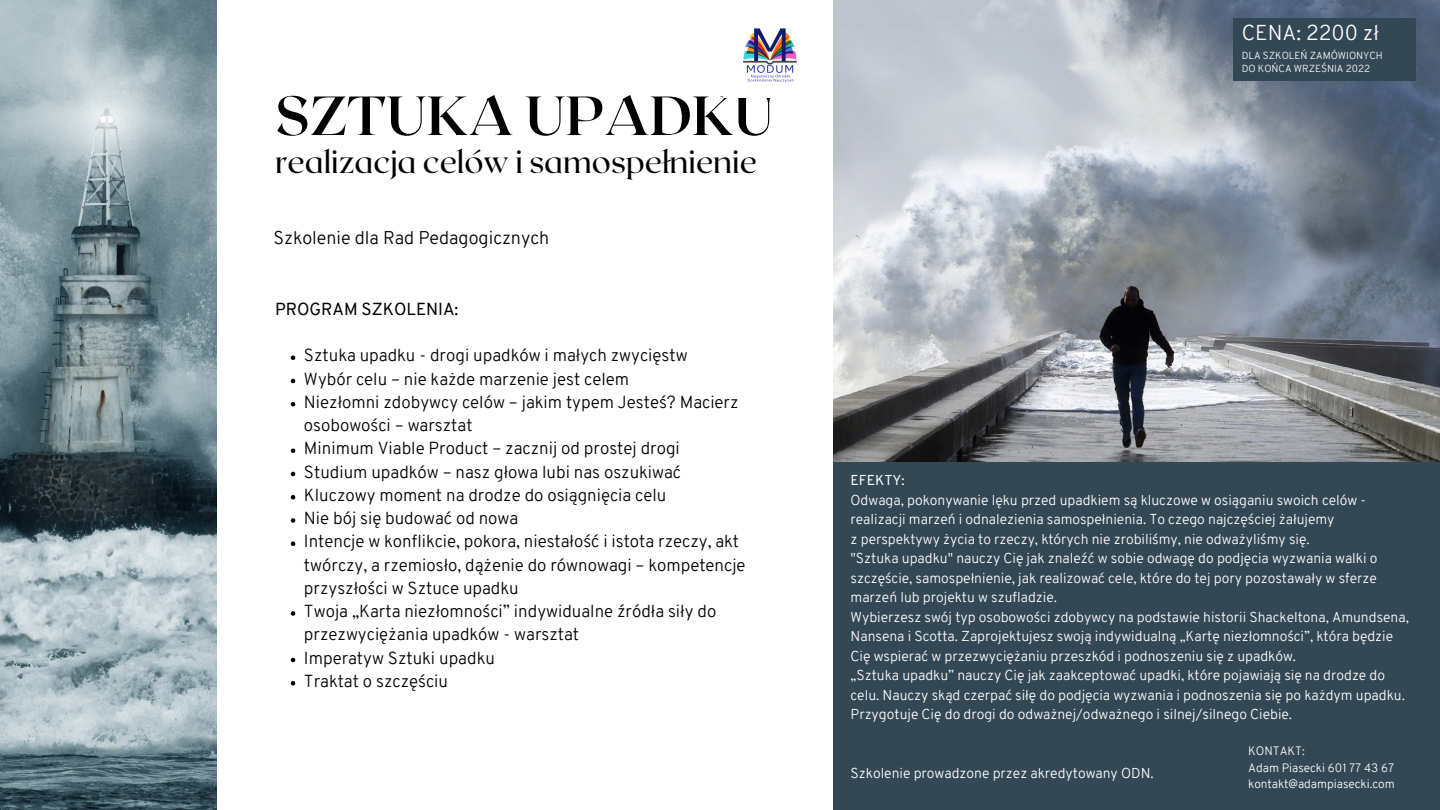
<style>
.page{position:relative;width:1440px;height:810px;background:#fff}
.page>*{position:absolute;margin:0;border:0;box-sizing:border-box;transform-origin:0 0}
.t1{font:700 55px "Roxborough CF";color:#000}
.t2{font:32px "Roxborough CF";color:#000}
.t3{font:300 21px "Overpass";color:#fff}
.t4{font:300 18px "Overpass";color:#000}
.t5{font:300 17px/23.2px "Overpass";color:#000}
.t6{font:17px "Overpass";color:#000}
.t7{font:300 14px/19.5px "Overpass";color:#fff}
.t8{font:14px "Overpass";color:#fff}
.t9{font:300 11.9px/16.5px "Overpass";color:#fff}
.t10{font:300 10px/13.5px "Overpass";color:#fff}
</style>
<div class="page">
<img style="left:0;top:0;width:217px;height:810px">
<img style="left:833px;top:0;width:607px;height:462px">
<div style="left:833px;top:462px;width:607px;height:348px;background:#334854"></div>
<div style="left:1234px;top:18px;width:182px;height:63px;background:#334854"></div>
<svg style="left:291px;top:355px;width:4px;height:5px"></svg>
<svg style="left:291px;top:379px;width:4px;height:4px"></svg>
<svg style="left:291px;top:402px;width:4px;height:4px"></svg>
<svg style="left:291px;top:448px;width:4px;height:5px"></svg>
<svg style="left:291px;top:472px;width:4px;height:4px"></svg>
<svg style="left:291px;top:495px;width:4px;height:4px"></svg>
<svg style="left:291px;top:518px;width:4px;height:5px"></svg>
<svg style="left:291px;top:541px;width:4px;height:5px"></svg>
<svg style="left:291px;top:611px;width:4px;height:5px"></svg>
<svg style="left:291px;top:658px;width:4px;height:4px"></svg>
<svg style="left:291px;top:681px;width:4px;height:4px"></svg>
<img style="left:743px;top:28px;width:54px;height:55px">
<h1 class="t1" style="left:275px;top:80px;width:501px">SZTUKA UPADKU</h1>
<h2 class="t2" style="left:275px;top:141px;width:483px">realizacja celów i samospełnienie</h2>
<p class="t4" style="left:274px;top:231px;width:277px">Szkolenie dla Rad Pedagogicznych</p>
<p class="t6" style="left:275px;top:302px;width:185px">PROGRAM SZKOLENIA:</p>
<p class="t5" style="left:304px;top:346px;width:443px">Sztuka upadku - drogi upadków i małych zwycięstw<br>Wybór celu – nie każde marzenie jest celem<br>Niezłomni zdobywcy celów – jakim typem Jesteś? Macierz osobowości – warsztat<br>Minimum Viable Product – zacznij od prostej drogi Studium upadków – nasz głowa lubi nas oszukiwać Kluczowy moment na drodze do osiągnięcia celu<br>Nie bój się budować od nowa<br>Intencje w konflikcie, pokora, niestałość i istota rzeczy, akt twórczy, a rzemiosło, dążenie do równowagi – kompetencje przyszłości w Sztuce upadku<br>Twoja „Karta niezłomności” indywidualne źródła siły do przezwyciężania upadków - warsztat<br>Imperatyw Sztuki upadku<br>Traktat o szczęściu</p>
<h3 class="t3" style="left:1242px;top:24px;width:139px">CENA: 2200 zł</h3>
<p class="t10" style="left:1242px;top:50px;width:143px">DLA SZKOLEŃ ZAMÓWIONYCH<br>DO KOŃCA WRZEŚNIA 2022</p>
<p class="t8" style="left:851px;top:475px;width:56px">EFEKTY:</p>
<p class="t7" style="left:851px;top:492px;width:560px">Odwaga, pokonywanie lęku przed upadkiem są kluczowe w osiąganiu swoich celów - realizacji marzeń i odnalezienia samospełnienia. To czego najczęściej żałujemy<br>z perspektywy życia to rzeczy, których nie zrobiliśmy, nie odważyliśmy się.<br>"Sztuka upadku" nauczy Cię jak znaleźć w sobie odwagę do podjęcia wyzwania walki o szczęście, samospełnienie, jak realizować cele, które do tej pory pozostawały w sferze marzeń lub projektu w szufladzie.<br>Wybierzesz swój typ osobowości zdobywcy na podstawie historii Shackeltona, Amundsena, Nansena i Scotta. Zaprojektujesz swoją indywidualną „Kartę niezłomności”, która będzie Cię wspierać w przezwyciężaniu przeszkód i podnoszeniu się z upadków.<br>„Sztuka upadku” nauczy Cię jak zaakceptować upadki, które pojawiają się na drodze do celu. Nauczy skąd czerpać siłę do podjęcia wyzwania i podnoszenia się po każdym upadku.<br>Przygotuje Cię do drogi do odważnej/odważnego i silnej/silnego Ciebie.</p>
<p class="t7" style="left:851px;top:765px;width:305px">Szkolenie prowadzone przez akredytowany ODN.</p>
<p class="t9" style="left:1248px;top:744px;width:148px">KONTAKT:<br>Adam Piasecki 601 77 43 67 kontakt@adampiasecki.com</p>
</div>
